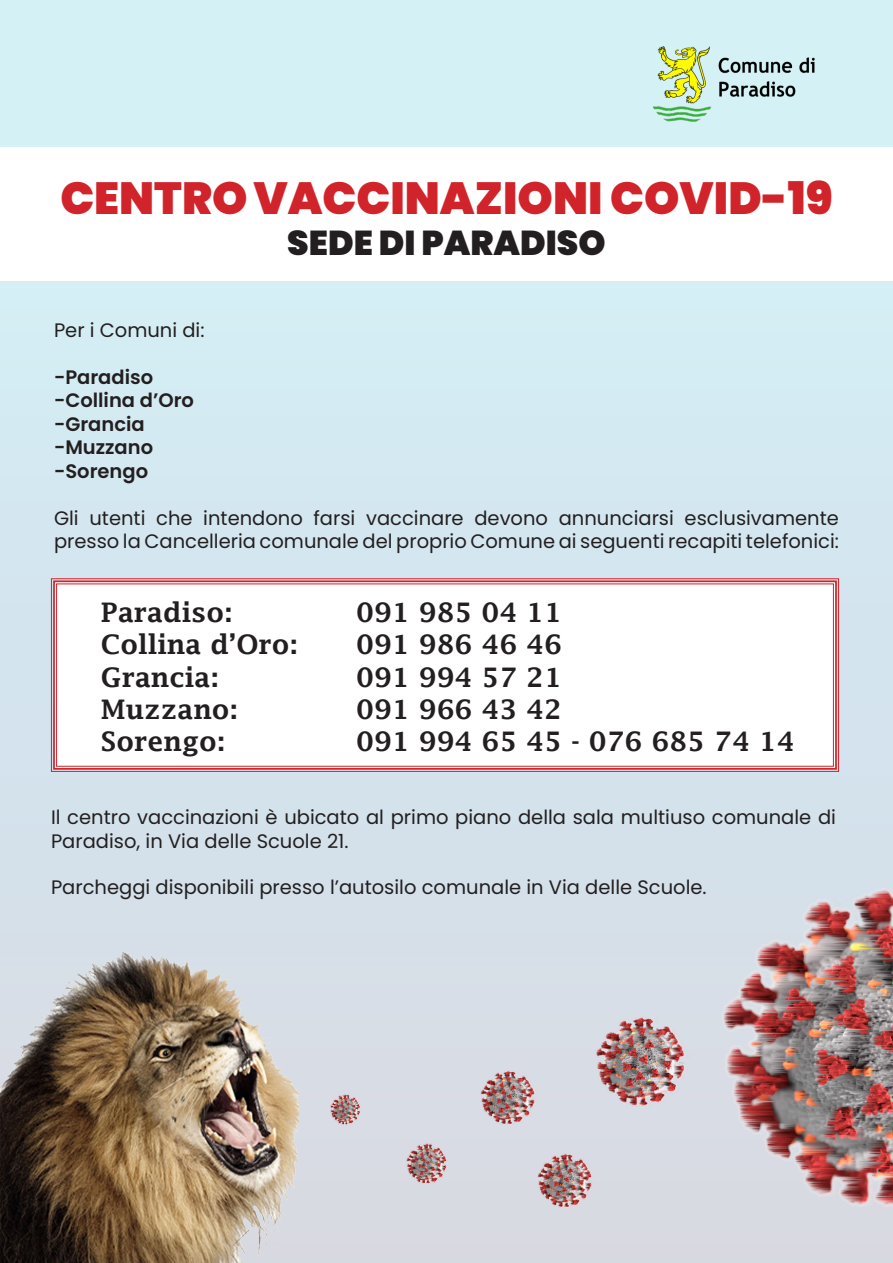
<style>
.page{position:relative;width:893px;height:1263px;background:#fff}
.page>*{position:absolute;margin:0;border:0;box-sizing:border-box;transform-origin:0 0}
.t1{font:900 45px "Poppins";color:#d1232a}
.t2{font:900 34.5px "Poppins";color:#231f20}
.t3{font:600 27px "Lucida Fax";color:#231f20}
.t4{font:19.5px/23.4px "Poppins";color:#231f20}
.t5{font:600 19.5px "Poppins";color:#231f20}
</style>
<div class="page">
<div style="left:0;top:0;width:893px;height:1263px;background:linear-gradient(to right,#d4e8f0,#d5e6ed)"></div>
<img style="left:654px;top:46px;width:174px;height:76px">
<div style="left:0;top:147px;width:893px;height:134px;background:#fff"></div>
<img style="left:595px;top:1016px;width:95px;height:91px">
<img style="left:537px;top:1153px;width:58px;height:55px">
<img style="left:407px;top:1144px;width:42px;height:40px">
<img style="left:330px;top:1094px;width:32px;height:30px">
<img style="left:481px;top:1070px;width:57px;height:55px">
<img style="left:0;top:948px;width:299px;height:315px">
<img style="left:721px;top:887px;width:172px;height:321px">
<svg style="left:51px;top:578px;width:788px;height:194px"></svg>
<div style="left:53px;top:580px;width:784px;height:190px;border:2px solid #d1232a"></div>
<div style="left:56px;top:583px;width:778px;height:184px;border:1px solid #d1232a"></div>
<p class="t1" style="left:60px;top:172px;width:774px">CENTROVACCINAZIONI COVID-19</p>
<p class="t2" style="left:287px;top:223px;width:320px">SEDE DI PARADISO</p>
<p class="t4" style="left:54px;top:319px;width:152px">Per i Comuni di:</p>
<p class="t5" style="left:54px;top:366px;width:101px">-Paradiso</p>
<p class="t5" style="left:54px;top:389px;width:142px">-Collina d’Oro</p>
<p class="t5" style="left:54px;top:413px;width:92px">-Grancia</p>
<p class="t5" style="left:54px;top:436px;width:101px">-Muzzano</p>
<p class="t5" style="left:54px;top:460px;width:96px">-Sorengo</p>
<p class="t4" style="left:54px;top:506px;width:786px">Gli utenti che intendono farsi vaccinare devono annunciarsi esclusivamente presso la Cancelleria comunale del proprio Comune ai seguenti recapiti telefonici:</p>
<p class="t3" style="left:101px;top:597px;width:133px">Paradiso:</p>
<p class="t3" style="left:101px;top:629px;width:199px">Collina d’Oro:</p>
<p class="t3" style="left:101px;top:662px;width:120px">Grancia:</p>
<p class="t3" style="left:101px;top:694px;width:139px">Muzzano:</p>
<p class="t3" style="left:101px;top:726px;width:126px">Sorengo:</p>
<p class="t3" style="left:356px;top:597px;width:207px">091 985 04 11</p>
<p class="t3" style="left:356px;top:629px;width:207px">091 986 46 46</p>
<p class="t3" style="left:356px;top:662px;width:207px">091 994 57 21</p>
<p class="t3" style="left:356px;top:694px;width:207px">091 966 43 42</p>
<p class="t3" style="left:356px;top:726px;width:440px">091 994 65 45 - 076 685 74 14</p>
<p class="t4" style="left:51px;top:806px;width:786px">Il centro vaccinazioni è ubicato al primo piano della sala multiuso comunale di<br>Paradiso, in Via delle Scuole 21.</p>
<p class="t4" style="left:51px;top:876px;width:657px">Parcheggi disponibili presso l’autosilo comunale in Via delle Scuole.</p>
</div>
